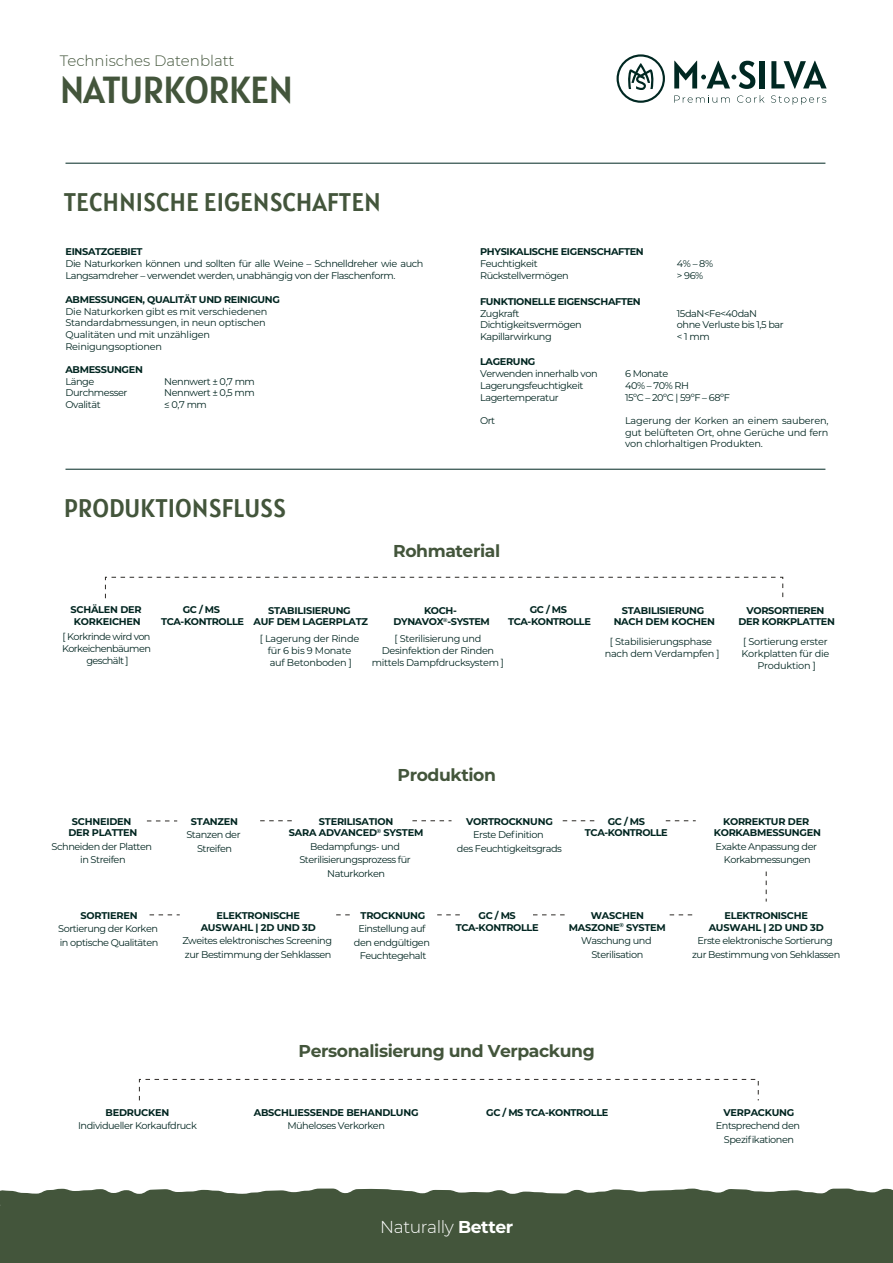
<style>
.page{position:relative;width:893px;height:1263px;background:#fff}
.page>*{position:absolute;margin:0;border:0;box-sizing:border-box;transform-origin:0 0}
.t1{font:37.5px "Alatsi";letter-spacing:-.025em;color:#43553b}
.t2{font:25.35px "Alatsi";color:#43553b}
.t3{font:700 17.25px "Montserrat";letter-spacing:-.025em;color:#43553b}
.t4{font:300 17.25px "Montserrat";letter-spacing:-.025em;color:#fff}
.t5{font:300 15px "Montserrat";color:#43553b}
.t6{font:9.75px/11.7px "Montserrat";letter-spacing:-.045em;color:#002520;text-align:center}
.t7{font:700 9.75px/11.7px "Montserrat";letter-spacing:-.025em;color:#002520;text-align:center}
.t8{font:9.75px/11.7px "Montserrat";letter-spacing:-.025em;color:#002520;text-align:center}
.s1{font-weight:700}
</style>
<div class="page">
<svg style="left:674px;top:95px;width:56px;height:8px"></svg>
<svg style="left:737px;top:95px;width:27px;height:8px"></svg>
<svg style="left:771px;top:95px;width:55px;height:10px"></svg>
<div style="left:760px;top:61px;width:5px;height:27px;background:#002822"></div>
<svg style="left:771px;top:61px;width:56px;height:28px"></svg>
<svg style="left:674px;top:61px;width:81px;height:28px"></svg>
<svg style="left:617px;top:54px;width:48px;height:49px"></svg>
<hr style="left:65px;top:163px;width:760px;height:1px;background:#002822">
<hr style="left:65px;top:469px;width:760px;height:1px;background:#002822">
<div style="left:0;top:1188px;width:893px;height:75px;background:#43553b"></div>
<svg style="left:766px;top:871px;width:1px;height:30px"></svg>
<svg style="left:147px;top:820px;width:30px;height:1px"></svg>
<svg style="left:260px;top:820px;width:32px;height:1px"></svg>
<svg style="left:412px;top:820px;width:39px;height:1px"></svg>
<svg style="left:563px;top:820px;width:32px;height:1px"></svg>
<svg style="left:666px;top:820px;width:30px;height:1px"></svg>
<svg style="left:670px;top:914px;width:23px;height:1px"></svg>
<svg style="left:533px;top:914px;width:32px;height:1px"></svg>
<svg style="left:437px;top:914px;width:23px;height:1px"></svg>
<svg style="left:150px;top:914px;width:30px;height:1px"></svg>
<h3 class="t5" style="left:60px;top:50px;width:176px">Technisches Datenblatt</h3>
<h1 class="t1" style="left:60px;top:58px;width:235px">NATURKORKEN</h1>
<h2 class="t2" style="left:64px;top:181px;width:319px">TECHNISCHE EIGENSCHAFTEN</h2>
<p class="t7" style="left:65px;top:245px;width:79px">EINSATZGEBIET</p>
<p class="t6" style="left:65px;top:257px;width:359px;text-align:left">Die Naturkorken können und sollten für alle Weine – Schnelldreher wie auch<br>Langsamdreher – verwendet werden, unabhängig von der Flaschenform.</p>
<p class="t7" style="left:65px;top:293px;width:216px">ABMESSUNGEN, QUALITÄT UND REINIGUNG</p>
<p class="t8" style="left:65px;top:305px;width:203px;text-align:left">Die Naturkorken gibt es mit verschiedenen Standardabmessungen, in neun optischen Qualitäten und mit unzähligen Reinigungsoptionen</p>
<p class="t7" style="left:65px;top:363px;width:79px">ABMESSUNGEN</p>
<p class="t6" style="left:65px;top:375px;width:63px;text-align:left">Länge<br>Durchmesser<br>Ovalität</p>
<p class="t6" style="left:164px;top:375px;width:92px;text-align:justify">Nennwert ± 0,7 mm Nennwert ± 0,5 mm ≤ 0,7 mm</p>
<h2 class="t2" style="left:64px;top:487px;width:224px">PRODUKTIONSFLUSS</h2>
<p class="t7" style="left:480px;top:245px;width:165px">PHYSIKALISCHE EIGENSCHAFTEN</p>
<p class="t6" style="left:480px;top:257px;width:90px;text-align:left">Feuchtigkeit<br>Rückstellvermögen</p>
<p class="t6" style="left:677px;top:257px;width:38px;text-align:left">4% – 8% &gt; 96%</p>
<p class="t7" style="left:480px;top:295px;width:162px">FUNKTIONELLE EIGENSCHAFTEN</p>
<p class="t6" style="left:480px;top:307px;width:103px;text-align:left">Zugkraft<br>Dichtigkeitsvermögen<br>Kapillarwirkung</p>
<p class="t6" style="left:677px;top:307px;width:108px;text-align:left">15daN&lt;Fe&lt;40daN<br>ohne Verluste bis 1,5 bar &lt; 1 mm</p>
<p class="t7" style="left:480px;top:356px;width:57px">LAGERUNG</p>
<p class="t6" style="left:480px;top:367px;width:119px;text-align:left">Verwenden innerhalb von<br>Lagerungsfeuchtigkeit<br>Lagertemperatur</p>
<p class="t6" style="left:480px;top:414px;width:17px">Ort</p>
<p class="t6" style="left:625px;top:367px;width:106px;text-align:left">6 Monate<br>40% – 70% RH<br>15ºC – 20ºC | 59ºF – 68ºF</p>
<p class="t6" style="left:625px;top:414px;width:205px;text-align:justify">Lagerung der Korken an einem sauberen, gut belüfteten Ort, ohne Gerüche und fern von chlorhaltigen Produkten.</p>
<h3 class="t3" style="left:393px;top:539px;width:108px">Rohmaterial</h3>
<p class="t7" style="left:70px;top:603px;width:73px">SCHÄLEN DER<br>KORKEICHEN</p>
<p class="t6" style="left:62px;top:631px;width:90px">[ Korkrinde wird von<br>Korkeichenbäumen geschält ]</p>
<p class="t7" style="left:161px;top:603px;width:84px">GC / MS<br>TCA-KONTROLLE</p>
<p class="t7" style="left:508px;top:603px;width:84px">GC / MS<br>TCA-KONTROLLE</p>
<p class="t7" style="left:614px;top:604px;width:103px">STABILISIERUNG<br>NACH DEM KOCHEN</p>
<p class="t8" style="left:605px;top:636px;width:116px">[ Stabilisierungsphase nach dem Verdampfen ]</p>
<p class="t7" style="left:393px;top:604px;width:98px">KOCH-<br>DYNAVOX<sup>®</sup>-SYSTEM</p>
<p class="t6" style="left:372px;top:633px;width:134px">[ Sterilisierung und<br>Desinfektion der Rinden mittels Dampfdrucksystem ]</p>
<p class="t7" style="left:254px;top:604px;width:116px">STABILISIERUNG<br>AUF DEM LAGERPLATZ</p>
<p class="t8" style="left:260px;top:633px;width:101px">[ Lagerung der Rinde für 6 bis 9 Monate auf Betonboden ]</p>
<p class="t7" style="left:738px;top:604px;width:98px">VORSORTIEREN<br>DER KORKPLATTEN</p>
<p class="t8" style="left:741px;top:636px;width:90px">[ Sortierung erster<br>Korkplatten für die<br>Produktion ]</p>
<p class="t7" style="left:68px;top:815px;width:71px">SCHNEIDEN<br>DER PLATTEN</p>
<p class="t6" style="left:52px;top:839px;width:102px;line-height:13.5px">Schneiden der Platten in Streifen</p>
<p class="t7" style="left:191px;top:815px;width:49px">STANZEN</p>
<p class="t6" style="left:186px;top:827px;width:56px;line-height:13.5px">Stanzen der<br>Streifen</p>
<h3 class="t3" style="left:397px;top:763px;width:100px">Produktion</h3>
<p class="t7" style="left:289px;top:815px;width:136px">STERILISATION<br>SARA ADVANCED<sup>®</sup> SYSTEM</p>
<p class="t6" style="left:299px;top:839px;width:113px;line-height:13.5px">Bedampfungs- und<br>Sterilisierungsprozess für<br>Naturkorken</p>
<p class="t7" style="left:466px;top:815px;width:88px">VORTROCKNUNG</p>
<p class="t6" style="left:457px;top:827px;width:107px;line-height:13.5px">Erste Definition<br>des Feuchtigkeitsgrads</p>
<p class="t7" style="left:585px;top:815px;width:84px">GC / MS<br>TCA-KONTROLLE</p>
<p class="t7" style="left:714px;top:815px;width:109px">KORREKTUR DER<br>KORKABMESSUNGEN</p>
<p class="t6" style="left:716px;top:839px;width:103px;line-height:13.5px">Exakte Anpassung der<br>Korkabmessungen</p>
<p class="t7" style="left:81px;top:909px;width:59px">SORTIEREN</p>
<p class="t6" style="left:58px;top:922px;width:102px;line-height:13.5px;text-align:left">Sortierung der Korken in optische Qualitäten</p>
<p class="t7" style="left:201px;top:909px;width:117px">ELEKTRONISCHE<br>AUSWAHL | 2D UND 3D</p>
<p class="t6" style="left:182px;top:933px;width:151px;line-height:13.5px;text-align:left">Zweites elektronisches Screening zur Bestimmung der Sehklassen</p>
<p class="t7" style="left:361px;top:909px;width:66px">TROCKNUNG</p>
<p class="t6" style="left:354px;top:922px;width:77px;line-height:13.5px">Einstellung auf den endgültigen<br>Feuchtegehalt</p>
<p class="t7" style="left:456px;top:909px;width:84px">GC / MS<br>TCA-KONTROLLE</p>
<p class="t7" style="left:569px;top:909px;width:99px">WASCHEN<br>MASZONE<sup>®</sup> SYSTEM</p>
<p class="t6" style="left:581px;top:933px;width:72px;line-height:13.5px">Waschung und<br>Sterilisation</p>
<p class="t7" style="left:709px;top:909px;width:117px">ELEKTRONISCHE<br>AUSWAHL | 2D UND 3D</p>
<p class="t6" style="left:692px;top:933px;width:150px;line-height:13.5px">Erste elektronische Sortierung zur Bestimmung von Sehklassen</p>
<h3 class="t3" style="left:299px;top:1038px;width:298px">Personalisierung und Verpackung</h3>
<p class="t7" style="left:106px;top:1106px;width:65px">BEDRUCKEN</p>
<p class="t6" style="left:78px;top:1120px;width:120px">Individueller Korkaufdruck</p>
<p class="t7" style="left:254px;top:1106px;width:166px">ABSCHLIESSENDE BEHANDLUNG</p>
<p class="t6" style="left:287px;top:1120px;width:99px">Müheloses Verkorken</p>
<p class="t7" style="left:486px;top:1106px;width:124px">GC / MS TCA-KONTROLLE</p>
<p class="t7" style="left:723px;top:1106px;width:72px">VERPACKUNG</p>
<p class="t6" style="left:716px;top:1119px;width:86px;line-height:13.5px">Entsprechend den<br>Spezifikationen</p>
<h3 class="t4" style="left:380px;top:1215px;width:135px">Naturally <span class="s1">Better</span></h3>
</div>
